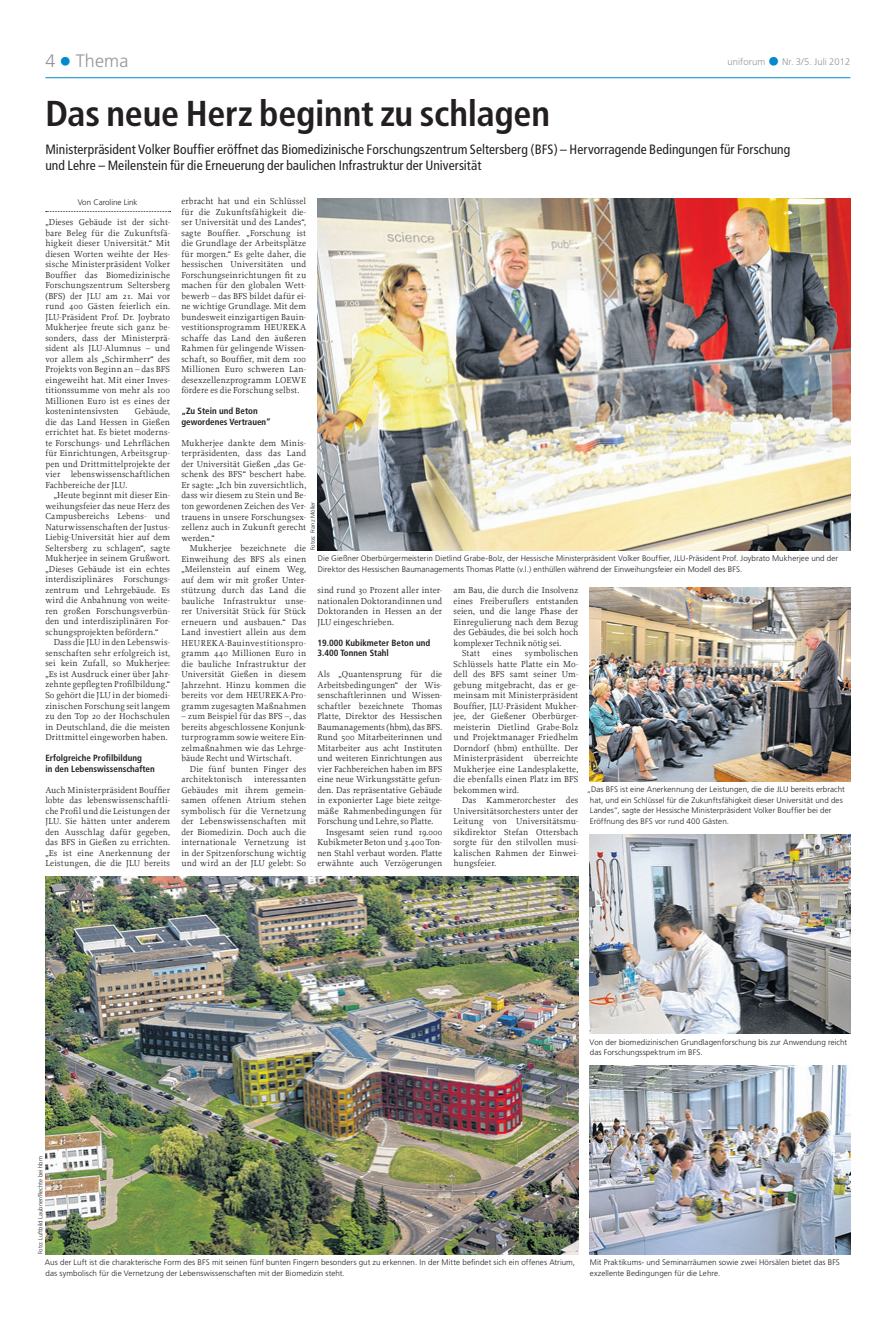
<style>
.page{position:relative;width:893px;height:1333px;background:#fff}
.page>*{position:absolute;margin:0;border:0;box-sizing:border-box;transform-origin:0 0}
.t1{font:700 condensed 36px "Frutiger";letter-spacing:-.01em;color:#231f20}
.t2{font:300 18px "Frutiger";letter-spacing:.01em;color:#939598}
.t3{font:condensed 13.5px/16.2px "Frutiger";letter-spacing:.005em;color:#231f20}
.t4{font:300 9.5px "Frutiger";letter-spacing:.01em;color:#939598}
.t5{font:9px/10.5px "Proforma";letter-spacing:.01em;color:#231f20;text-align:justify}
.t6{font:700 condensed 9px/10.5px "Frutiger";color:#231f20}
.t7{font:300 8px/10.5px "Frutiger";letter-spacing:.005em;color:#231f20}
.t8{font:300 6px "Frutiger";color:#231f20}
.s1{font-size:25px;color:#0089cf}
</style>
<div class="page">
<hr style="left:45px;top:77px;width:805px;height:1px;background:#0089cf">
<svg style="left:46px;top:211px;width:125px;height:1px"></svg>
<img style="left:590px;top:587px;width:260px;height:194px">
<img style="left:590px;top:834px;width:260px;height:199px">
<img style="left:317px;top:198px;width:533px;height:352px">
<img style="left:45px;top:876px;width:533px;height:378px">
<img style="left:590px;top:1065px;width:260px;height:189px">
<h2 class="t2" style="left:45px;top:51px;width:85px">4 <span class="s1">•</span> Thema</h2>
<p class="t4" style="left:727px;top:56px;width:125px">uniforum <span class="s1">•</span> Nr. 3/5. Juli 2012</p>
<h1 class="t1" style="left:45px;top:92px;width:506px">Das neue Herz beginnt zu schlagen</h1>
<p class="t3" style="left:45px;top:141px;width:746px">Ministerpräsident Volker Bouffier eröffnet das Biomedizinische Forschungszentrum Seltersberg (BFS) – Hervorragende Bedingungen für Forschung und Lehre – Meilenstein für die Erneuerung der baulichen Infrastruktur der Universität</p>
<p class="t7" style="left:78px;top:197px;width:61px">Von Caroline Link</p>
<p class="t5" style="left:45px;top:217px;width:126px">„Dieses Gebäude ist der sicht&shy;bare Beleg für die Zukunftsfä&shy;higkeit dieser Universität.“ Mit diesen Worten weihte der Hes&shy;sische Ministerpräsident Volker Bouffier das Biomedizinische Forschungszentrum Seltersberg (BFS) der JLU am 21. Mai vor rund 400 Gästen feierlich ein.<br>JLU-Präsident Prof. Dr. Joybrato Mukherjee freute sich ganz be&shy;sonders, dass der Ministerprä&shy;sident als JLU-Alumnus – und vor allem als „Schirmherr“ des Projekts von Beginn an – das BFS eingeweiht hat. Mit einer Inves&shy;titionssumme von mehr als 100<br>Millionen Euro ist es eines der kostenintensivsten</p>
<p class="t5" style="left:45px;top:406px;width:126px;text-indent:90px">Gebäude, die das Land Hessen in Gießen errichtet hat. Es bietet moderns&shy;te Forschungs- und Lehrflächen für Einrichtungen, Arbeitsgrup&shy;pen und Drittmittelprojekte der vier lebenswissenschaftlichen Fachbereiche der JLU.</p>
<p class="t5" style="left:45px;top:490px;width:126px;text-indent:9px">„Heute beginnt mit dieser Ein&shy;weihungsfeier das neue Herz des Campusbereichs Lebens- und Naturwissenschaften der Justus-Liebig-Universität hier auf dem Seltersberg zu schlagen“, sagte Mukherjee in seinem Grußwort. „Dieses Gebäude ist ein echtes interdisziplinäres Forschungs&shy;zentrum und Lehrgebäude. Es wird die Anbahnung von weite&shy;ren großen Forschungsverbün&shy;den und interdisziplinären For&shy;schungsprojekten befördern.“</p>
<p class="t5" style="left:45px;top:637px;width:126px;text-indent:9px">Dass die JLU in den Lebenswis&shy;senschaften sehr erfolgreich ist, sei kein Zufall, so Mukherjee: „Es ist Ausdruck einer über Jahr&shy;zehnte gepflegten Profilbildung.“ So gehört die JLU in der biomedi&shy;zinischen Forschung seit langem zu den Top 20 der Hochschulen in Deutschland, die die meisten Drittmittel eingeworben haben.</p>
<p class="t6" style="left:45px;top:752px;width:111px">Erfolgreiche Profilbildung<br>in den Lebenswissenschaften</p>
<p class="t5" style="left:45px;top:784px;width:126px">Auch Ministerpräsident Bouffier lobte das lebenswissenschaftli&shy;che Profil und die Leistungen der JLU. Sie hätten unter anderem den Ausschlag dafür gegeben, das BFS in Gießen zu errichten. „Es ist eine Anerkennung der Leistungen, die die JLU bereits</p>
<p class="t5" style="left:181px;top:196px;width:126px">erbracht hat und ein Schlüssel für die Zukunftsfähigkeit die&shy;ser Universität und des Landes“, sagte Bouffier. „Forschung ist die Grundlage der Arbeitsplätze für morgen.“ Es gelte daher, die hessischen Universitäten und Forschungseinrichtungen fit zu machen für den globalen Wett&shy;bewerb – das BFS bildet dafür ei&shy;ne wichtige Grundlage. Mit dem bundesweit einzigartigen Bauin&shy;vestitionsprogramm HEUREKA schaffe das Land den äußeren Rahmen für gelingende Wissen&shy;schaft, so Bouffier, mit dem 100<br>Millionen Euro schweren Lan&shy;desexzellenzprogramm LOEWE fördere es die Forschung selbst.</p>
<p class="t6" style="left:181px;top:406px;width:91px">„Zu Stein und Beton gewordenes Vertrauen“</p>
<p class="t5" style="left:181px;top:437px;width:126px">Mukherjee dankte dem Minis&shy;terpräsidenten, dass das Land der Universität Gießen „das Ge&shy;schenk des BFS“ beschert habe.<br>Er sagte: „Ich bin zuversichtlich, dass wir diesem zu Stein und Be&shy;ton gewordenen Zeichen des Ver&shy;trauens in unsere Forschungsex&shy;zellenz auch in Zukunft gerecht werden.“</p>
<p class="t5" style="left:181px;top:542px;width:126px;text-indent:9px">Mukherjee bezeichnete die Einweihung des BFS als einen „Meilenstein auf einem Weg, auf dem wir mit großer Unter&shy;stützung durch das Land die bauliche Infrastruktur unse&shy;rer Universität Stück für Stück erneuern und ausbauen.“ Das Land investiert allein aus dem HEUREKA-Bauinvestitionspro&shy;gramm 440 Millionen Euro in die bauliche Infrastruktur der Universität Gießen in diesem Jahrzehnt. Hinzu kommen die bereits vor dem HEUREKA-Pro&shy;gramm zugesagten Maßnahmen</p>
<p class="t5" style="left:181px;top:710px;width:126px">– zum Beispiel für das BFS –, das bereits abgeschlossene Konjunk&shy;turprogramm sowie weitere Ein&shy;zelmaßnahmen wie das Lehrge&shy;bäude Recht und Wirtschaft.</p>
<p class="t5" style="left:181px;top:763px;width:126px;text-indent:9px">Die fünf bunten Finger des architektonisch</p>
<p class="t8" style="left:309px;top:550px;width:50px;rotate:-90deg">Fotos: Franz Möller</p>
<p class="t7" style="left:318px;top:553px;width:522px">Die Gießner Oberbürgermeisterin Dietlind Grabe-Bolz, der Hessische Ministerpräsident Volker Bouffier, JLU-Präsident Prof. Joybrato Mukherjee und der<br>Direktor des Hessischen Baumanagements Thomas Platte (v.l.) enthüllen während der Einweihungsfeier ein Modell des BFS.</p>
<p class="t5" style="left:317px;top:585px;width:126px">sind rund 30 Prozent aller inter&shy;nationalen Doktorandinnen und Doktoranden in Hessen an der JLU eingeschrieben.</p>
<p class="t6" style="left:317px;top:637px;width:114px">19.000 Kubikmeter Beton und<br>3.400 Tonnen Stahl</p>
<p class="t5" style="left:317px;top:669px;width:126px">Als „Quantensprung für die</p>
<p class="t5" style="left:317px;top:679px;width:126px">Arbeitsbedingungen“ der Wis-</p>
<p class="t5" style="left:317px;top:690px;width:126px">senschaftlerinnen und Wissen-</p>
<p class="t5" style="left:317px;top:700px;width:126px">schaftler bezeichnete Thomas</p>
<p class="t5" style="left:317px;top:711px;width:126px">Platte, Direktor des Hessischen</p>
<p class="t5" style="left:317px;top:721px;width:126px">Baumanagements (hbm), das BFS.</p>
<p class="t5" style="left:317px;top:732px;width:126px">Rund 500 Mitarbeiterinnen und</p>
<p class="t5" style="left:317px;top:742px;width:126px">Mitarbeiter aus acht Instituten</p>
<p class="t5" style="left:317px;top:753px;width:126px">und weiteren Einrichtungen aus</p>
<p class="t5" style="left:317px;top:763px;width:126px">vier Fachbereichen haben im BFS</p>
<p class="t5" style="left:317px;top:774px;width:126px">eine neue Wirkungsstätte gefun-</p>
<p class="t5" style="left:317px;top:784px;width:126px">den. Das repräsentative Gebäude</p>
<p class="t5" style="left:317px;top:795px;width:126px">in exponierter Lage biete zeitge-</p>
<p class="t5" style="left:317px;top:805px;width:126px">mäße Rahmenbedingungen für</p>
<p class="t5" style="left:317px;top:816px;width:117px">Forschung und Lehre, so Platte.</p>
<p class="t5" style="left:326px;top:826px;width:118px">Insgesamt seien rund 19.000</p>
<p class="t5" style="left:317px;top:837px;width:126px">Kubikmeter Beton und 3.400 Ton-</p>
<p class="t5" style="left:317px;top:847px;width:126px">nen Stahl verbaut worden. Platte</p>
<p class="t5" style="left:317px;top:858px;width:126px">erwähnte auch Verzögerungen</p>
<p class="t5" style="left:454px;top:585px;width:126px">am Bau, die durch die Insolvenz</p>
<p class="t5" style="left:454px;top:595px;width:126px">eines Freiberuflers entstanden</p>
<p class="t5" style="left:454px;top:606px;width:126px">seien, und die lange Phase der</p>
<p class="t5" style="left:454px;top:616px;width:126px">Einregulierung nach dem Bezug</p>
<p class="t5" style="left:454px;top:627px;width:126px">des Gebäudes, die bei solch hoch</p>
<p class="t5" style="left:454px;top:637px;width:109px">komplexer Technik nötig sei.</p>
<p class="t5" style="left:462px;top:648px;width:19px">Statt</p>
<p class="t5" style="left:492px;top:648px;width:21px">eines</p>
<p class="t5" style="left:454px;top:648px;width:126px;text-indent:71px">symbolischen Schlüssels hatte Platte ein Mo&shy;dell des BFS samt seiner Um&shy;gebung mitgebracht, das er ge&shy;meinsam mit Ministerpräsident Bouffier, JLU-Präsident Mukher&shy;jee, der Gießener Oberbürger&shy;meisterin Dietlind Grabe-Bolz und Projektmanager Friedhelm Dorndorf (hbm) enthüllte. Der Ministerpräsident überreichte Mukherjee eine Landesplakette, die ebenfalls einen Platz im BFS bekommen wird.</p>
<p class="t5" style="left:454px;top:795px;width:126px;text-indent:9px">Das Kammerorchester des Universitätsorchesters unter der Leitung von Universitätsmu&shy;sikdirektor Stefan Ottersbach sorgte für den stilvollen musi&shy;kalischen Rahmen der Einwei&shy;hungsfeier.</p>
<p class="t5" style="left:181px;top:774px;width:126px;text-indent:73px">interessanten Gebäudes mit ihrem gemein&shy;samen offenen Atrium stehen symbolisch für die Vernetzung der Lebenswissenschaften mit der Biomedizin. Doch auch die internationale Vernetzung ist in der Spitzenforschung wichtig und wird an der JLU gelebt: So</p>
<p class="t7" style="left:590px;top:784px;width:256px;text-indent:-3px">„Das BFS ist eine Anerkennung der Leistungen, die die JLU bereits erbracht hat, und ein Schlüssel für die Zukunftsfähigkeit dieser Universität und des Landes“, sagte der Hessische Ministerpräsident Volker Bouffier bei der Eröffnung des BFS vor rund 400 Gästen.</p>
<p class="t8" style="left:37px;top:1254px;width:100px;rotate:-90deg">Foto: Luftbild Laubner/Rechte bei hbm</p>
<p class="t7" style="left:590px;top:1036px;width:259px">Von der biomedizinischen Grundlagenforschung bis zur Anwendung reicht das Forschungsspektrum im BFS.</p>
<p class="t7" style="left:45px;top:1257px;width:532px">Aus der Luft ist die charakterische Form des BFS mit seinen fünf bunten Fingern besonders gut zu erkennen. In der Mitte befindet sich ein offenes Atrium, das symbolisch für die Vernetzung der Lebenswissenschaften mit der Biomedizin steht.</p>
<p class="t7" style="left:590px;top:1257px;width:252px">Mit Praktikums- und Seminarräumen sowie zwei Hörsälen bietet das BFS exzellente Bedingungen für die Lehre.</p>
</div>
